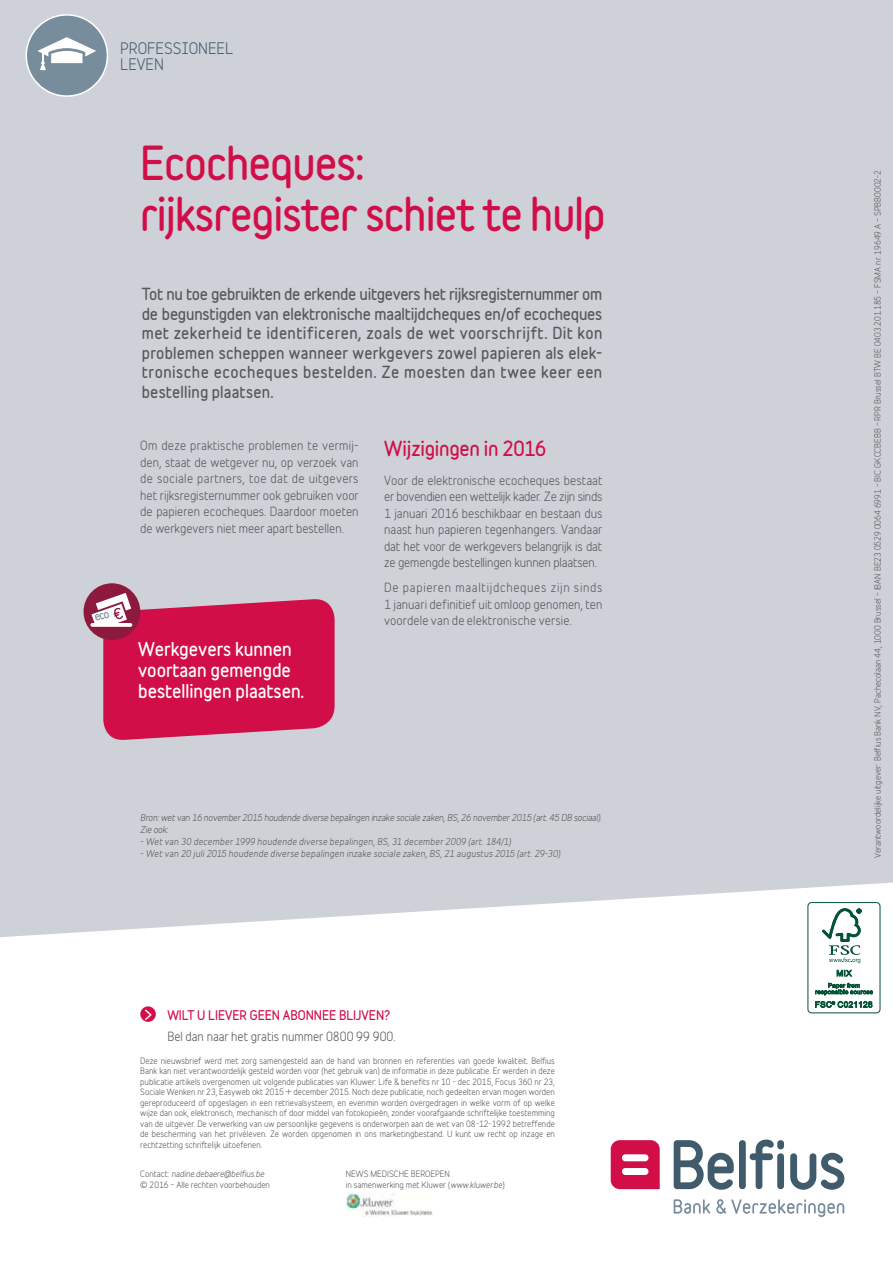
<style>
.page{position:relative;width:893px;height:1263px;background:#fff}
.page>*{position:absolute;margin:0;border:0;box-sizing:border-box;transform-origin:0 0}
.t1{font:700 42px/50.4px "Belfius Normal";letter-spacing:-.025em;color:#d20e49}
.t2{font:700 18.75px "Belfius Normal";letter-spacing:-.015em;color:#d20e49}
.t3{font:700 17.25px/21px "Belfius Alternative";color:#fff}
.t4{font:700 15px/19.5px "Belfius Alternative";letter-spacing:.03em;color:#57585a;text-align:justify}
.t5{font:15px/16.5px "Belfius Normal";color:#405b6b}
.t6{font:12px/16.5px "Belfius Alternative";color:#57585a;text-align:justify}
.t7{font:italic 9px "Belfius Alternative";letter-spacing:.025em;color:#57585a}
.t8{font:italic 9px/12px "Belfius Alternative";letter-spacing:-.005em;color:#57585a}
.t9{font:8.25px/10.5px "Belfius Alternative";color:#57585a;text-align:justify}
.t10{font:italic 8.25px "Belfius Alternative";color:#57585a}
.s1{font-family:"Belfius Normal";font-weight:700;font-size:13.5px;color:#fff}
.s2{font-weight:700;color:#d20e49}
.s3{font-style:normal}
.s4{font-style:italic}
</style>
<div class="page">
<div style="left:808px;top:902px;width:72px;height:111px;border:1px solid #045334;border-radius:4px"></div>
<svg style="left:827px;top:937px;width:34px;height:26px"></svg>
<svg style="left:837px;top:969px;width:15px;height:7px"></svg>
<svg style="left:815px;top:983px;width:58px;height:12px"></svg>
<svg style="left:815px;top:1001px;width:57px;height:7px"></svg>
<div style="left:140px;top:1006px;width:16px;height:16px;background:#d20e49;border-radius:50%"></div>
<svg style="left:674px;top:1199px;width:36px;height:15px"></svg>
<svg style="left:716px;top:1199px;width:128px;height:18px"></svg>
<svg style="left:611px;top:1140px;width:49px;height:49px;background:#d31850"></svg>
<div style="left:622px;top:1154px;width:26px;height:7px;background:#fff;border-radius:3px"></div>
<div style="left:622px;top:1168px;width:26px;height:7px;background:#fff;border-radius:3px"></div>
<svg style="left:674px;top:1140px;width:60px;height:50px"></svg>
<div style="left:739px;top:1140px;width:7px;height:49px;background:#405b6b;border-radius:3px"></div>
<svg style="left:750px;top:1139px;width:34px;height:50px"></svg>
<svg style="left:790px;top:1153px;width:54px;height:37px"></svg>
<img style="left:345px;top:1193px;width:88px;height:23px">
<div style="left:0;top:0;width:893px;height:937px;background:#ced2d8"></div>
<div style="left:26px;top:15px;width:81px;height:81px;background:#788d9c;border-radius:50%"></div>
<div style="left:26px;top:14px;width:82px;height:83px;border:2px solid #fff;border-radius:50%"></div>
<svg style="left:37px;top:37px;width:59px;height:33px"></svg>
<div style="left:84px;top:583px;width:56px;height:57px;background:#8d193d;border-radius:50%"></div>
<svg style="left:90px;top:593px;width:245px;height:148px;background:#d03162"></svg>
<h3 class="t5" style="left:120px;top:38px;width:114px">PROFESSIONEEL<br>LEVEN</h3>
<h1 class="t1" style="left:140px;top:137px;width:467px">Ecocheques:<br>rijksregister schiet te hulp</h1>
<p class="t4" style="left:142px;top:284px;width:462px">Tot nu toe gebruikten de erkende uitgevers het rijksregisternummer om de begunstigden van elektronische maaltijdcheques en/of ecocheques met zekerheid te identificeren, zoals de wet voorschrijft. Dit kon problemen scheppen wanneer werkgevers zowel papieren als elek&shy;tronische ecocheques bestelden. Ze moesten dan twee keer een bestelling plaatsen.</p>
<p class="t6" style="left:140px;top:436px;width:220px">Om deze praktische problemen te vermij&shy;den, staat de wetgever nu, op verzoek van de sociale partners, toe dat de uitgevers het rijksregisternummer ook gebruiken voor de papieren ecocheques. Daardoor moeten de werkgevers niet meer apart bestellen.</p>
<h2 class="t2" style="left:384px;top:433px;width:164px">Wijzigingen in 2016</h2>
<p class="t6" style="left:384px;top:471px;width:220px">Voor de elektronische ecocheques bestaat er bovendien een wettelijk kader. Ze zijn sinds 1 januari 2016 beschikbaar en bestaan dus naast hun papieren tegenhangers. Vandaar dat het voor de werkgevers belangrijk is dat ze gemengde bestellingen kunnen plaatsen.</p>
<h3 class="t6" style="left:384px;top:578px;width:220px">De papieren maaltijdcheques zijn sinds 1 januari definitief uit omloop genomen, ten voordele van de elektronische versie.</h3>
<h3 class="t3" style="left:138px;top:638px;width:168px">Werkgevers kunnen voortaan gemengde bestellingen plaatsen.</h3>
<p class="t8" style="left:140px;top:811px;width:463px">Bron: wet van 16 november 2015 houdende diverse bepalingen inzake sociale zaken, BS, 26 november 2015 (art. 45 DB sociaal).<br>Zie ook:</p>
<p class="t7" style="left:140px;top:834px;width:372px">- Wet van 30 december 1999 houdende diverse bepalingen, BS, 31 december 2009 (art. 184/1)</p>
<p class="t7" style="left:140px;top:846px;width:421px">- Wet van 20 juli 2015 houdende diverse bepalingen inzake sociale zaken, BS, 21 augustus 2015 (art. 29-30)</p>
<h3 class="t6" style="left:167px;top:1004px;width:230px;line-height:20.7px;text-indent:-23px"><span class="s1">&gt;</span> <span class="s2">WILT U LIEVER GEEN ABONNEE BLIJVEN?<br></span>Bel dan naar het gratis nummer 0800 99 900.</h3>
<p class="t9" style="left:140px;top:1054px;width:416px">Deze nieuwsbrief werd met zorg samengesteld aan de hand van bronnen en referenties van goede kwaliteit. Belfius Bank kan niet verantwoordelijk gesteld worden voor (het gebruik van) de informatie in deze publicatie. Er werden in deze publicatie artikels overgenomen uit volgende publicaties van Kluwer: Life &amp; benefits nr 10 - dec 2015, Focus 360 nr 23, Sociale Wenken nr 23, Easyweb okt 2015 + december 2015. Noch deze publicatie, noch gedeelten ervan mogen worden gereproduceerd of opgeslagen in een retrievalsysteem, en evenmin worden overgedragen in welke vorm of op welke wijze dan ook, elektronisch, mechanisch of door middel van fotokopieën, zonder voorafgaande schriftelijke toestemming van de uitgever. De verwerking van uw persoonlijke gegevens is onderworpen aan de wet van 08 -12-1992 betreffende de bescherming van het privéleven. Ze worden opgenomen in ons marketingbestand. U kunt uw recht op inzage en rechtzetting schriftelijk uitoefenen.</p>
<p class="t10" style="left:140px;top:1167px;width:125px"><span class="s3">Contact:</span> nadine.debaere@belfius.be</p>
<p class="t9" style="left:346px;top:1168px;width:106px">NEWS MEDISCHE BEROEPEN</p>
<p class="t9" style="left:140px;top:1178px;width:131px">© 2016 – Alle rechten voorbehouden</p>
<p class="t9" style="left:346px;top:1178px;width:160px">in samenwerking met Kluwer (<span class="s4">www.kluwer.be</span>)</p>
<p class="t9" style="left:872px;top:858px;width:689px;rotate:-90deg">Verantwoordelijke uitgever: Belfius Bank NV, Pachecolaan 44, 1000 Brussel – IBAN BE23 0529 0064 6991 – BIC GKCCBEBB – RPR Brussel BTW BE 0403.201.185 – FSMA nr. 19649 A – SPBB0002-2</p>
</div>
